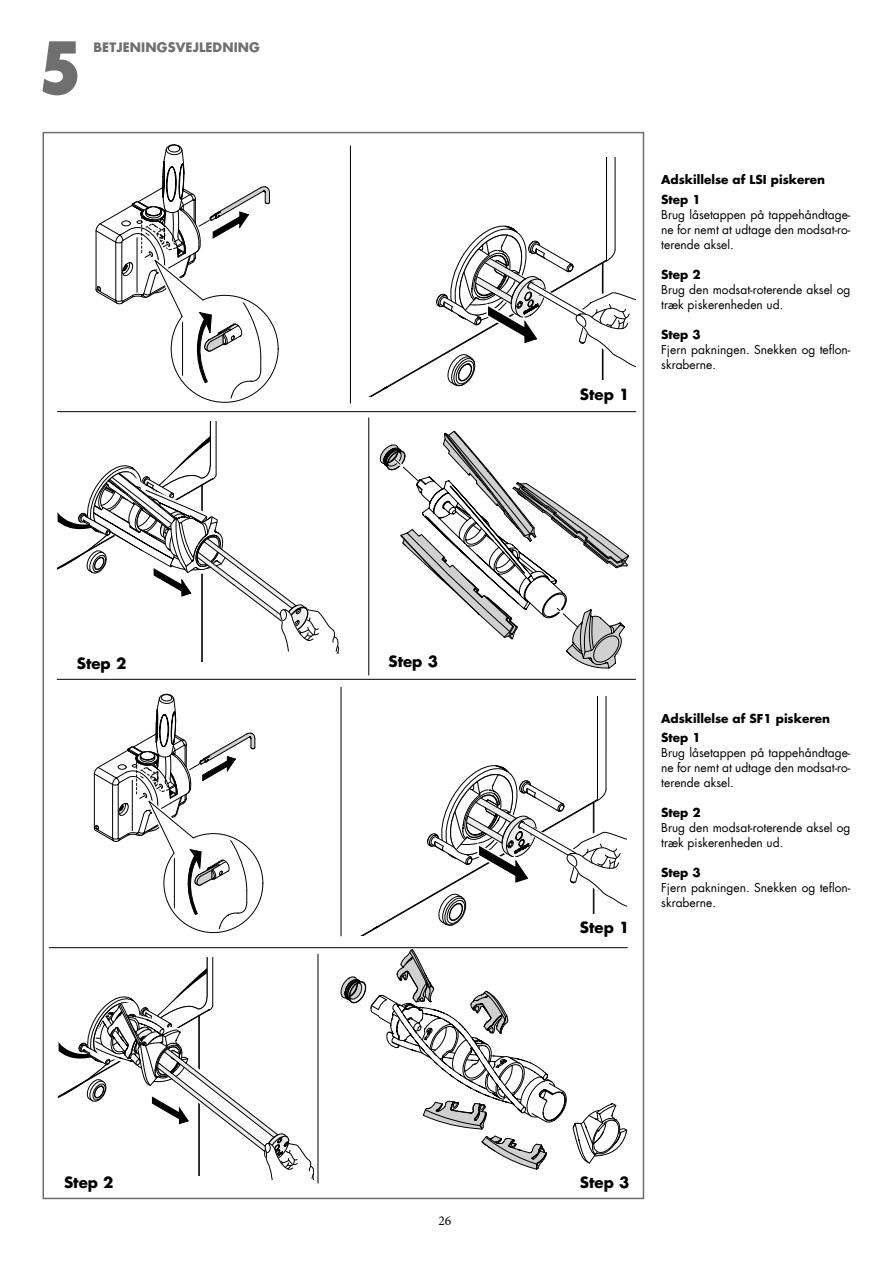
<style>
.page{position:relative;width:893px;height:1263px;background:#fff}
.page>*{position:absolute;margin:0;border:0;box-sizing:border-box;transform-origin:0 0}
.t1{font:800 condensed 70.5px "Futura";color:#706f6f}
.t2{font:700 15px "Futura";color:#000}
.t3{font:13.5px "Minion Pro";color:#000}
.t4{font:700 12.75px "Futura";letter-spacing:.01em;color:#706f6f}
.t5{font:12px/15px "Futura";color:#000}
.t6{font:700 12px/19.2px "Futura";color:#000}
</style>
<div class="page">
<hr style="left:57px;top:679px;width:578px;height:1px;background:#000">
<hr style="left:341px;top:687px;width:1px;height:249px;background:#000">
<hr style="left:49px;top:947px;width:578px;height:1px;background:#000">
<svg style="left:339px;top:948px;width:289px;height:222px"></svg>
<hr style="left:318px;top:954px;width:1px;height:229px;background:#000">
<hr style="left:350px;top:146px;width:1px;height:257px;background:#000">
<hr style="left:58px;top:411px;width:578px;height:1px;background:#000">
<svg style="left:379px;top:430px;width:250px;height:239px"></svg>
<hr style="left:368px;top:418px;width:1px;height:257px;background:#000">
<svg style="left:95px;top:144px;width:180px;height:255px"></svg>
<svg style="left:370px;top:157px;width:266px;height:239px"></svg>
<svg style="left:360px;top:697px;width:266px;height:239px"></svg>
<svg style="left:58px;top:422px;width:282px;height:507px"></svg>
<svg style="left:59px;top:958px;width:254px;height:221px"></svg>
<div style="left:566px;top:381px;width:72px;height:25px;background:#fff"></div>
<div style="left:63px;top:649px;width:72px;height:26px;background:#fff"></div>
<div style="left:374px;top:648px;width:72px;height:26px;background:#fff"></div>
<div style="left:566px;top:914px;width:72px;height:26px;background:#fff"></div>
<div style="left:50px;top:1169px;width:72px;height:26px;background:#fff"></div>
<div style="left:566px;top:1169px;width:72px;height:26px;background:#fff"></div>
<h1 class="t1" style="left:39px;top:24px;width:44px">5</h1>
<p class="t4" style="left:94px;top:39px;width:168px">BETJENINGSVEJLEDNING</p>
<p class="t2" style="left:580px;top:384px;width:51px">Step 1</p>
<p class="t6" style="left:661px;top:170px;width:165px">Adskillelse af LSI piskeren<br>Step 1</p>
<p class="t5" style="left:661px;top:207px;width:191px;text-align:justify">Brug låsetappen på tappehåndtage&shy;ne for nemt at udtage den modsat-ro&shy;terende aksel.</p>
<p class="t6" style="left:661px;top:264px;width:41px">Step 2</p>
<p class="t5" style="left:661px;top:282px;width:191px">Brug den modsat-roterende aksel og træk piskerenheden ud.</p>
<p class="t6" style="left:661px;top:324px;width:41px">Step 3</p>
<p class="t5" style="left:661px;top:342px;width:191px">Fjern pakningen. Snekken og teflon&shy;skraberne.</p>
<p class="t2" style="left:77px;top:653px;width:51px">Step 2</p>
<p class="t2" style="left:388px;top:652px;width:51px">Step 3</p>
<p class="t2" style="left:580px;top:918px;width:51px">Step 1</p>
<p class="t6" style="left:661px;top:708px;width:170px">Adskillelse af SF1 piskeren<br>Step 1</p>
<p class="t5" style="left:661px;top:745px;width:191px;text-align:justify">Brug låsetappen på tappehåndtage&shy;ne for nemt at udtage den modsat-ro&shy;terende aksel.</p>
<p class="t6" style="left:661px;top:803px;width:41px">Step 2</p>
<p class="t5" style="left:661px;top:820px;width:191px">Brug den modsat-roterende aksel og træk piskerenheden ud.</p>
<p class="t6" style="left:661px;top:863px;width:41px">Step 3</p>
<p class="t5" style="left:661px;top:880px;width:191px">Fjern pakningen. Snekken og teflon&shy;skraberne.</p>
<p class="t2" style="left:64px;top:1173px;width:51px">Step 2</p>
<p class="t2" style="left:580px;top:1173px;width:51px">Step 3</p>
<p class="t3" style="left:438px;top:1212px;width:14px">26</p>
</div>
